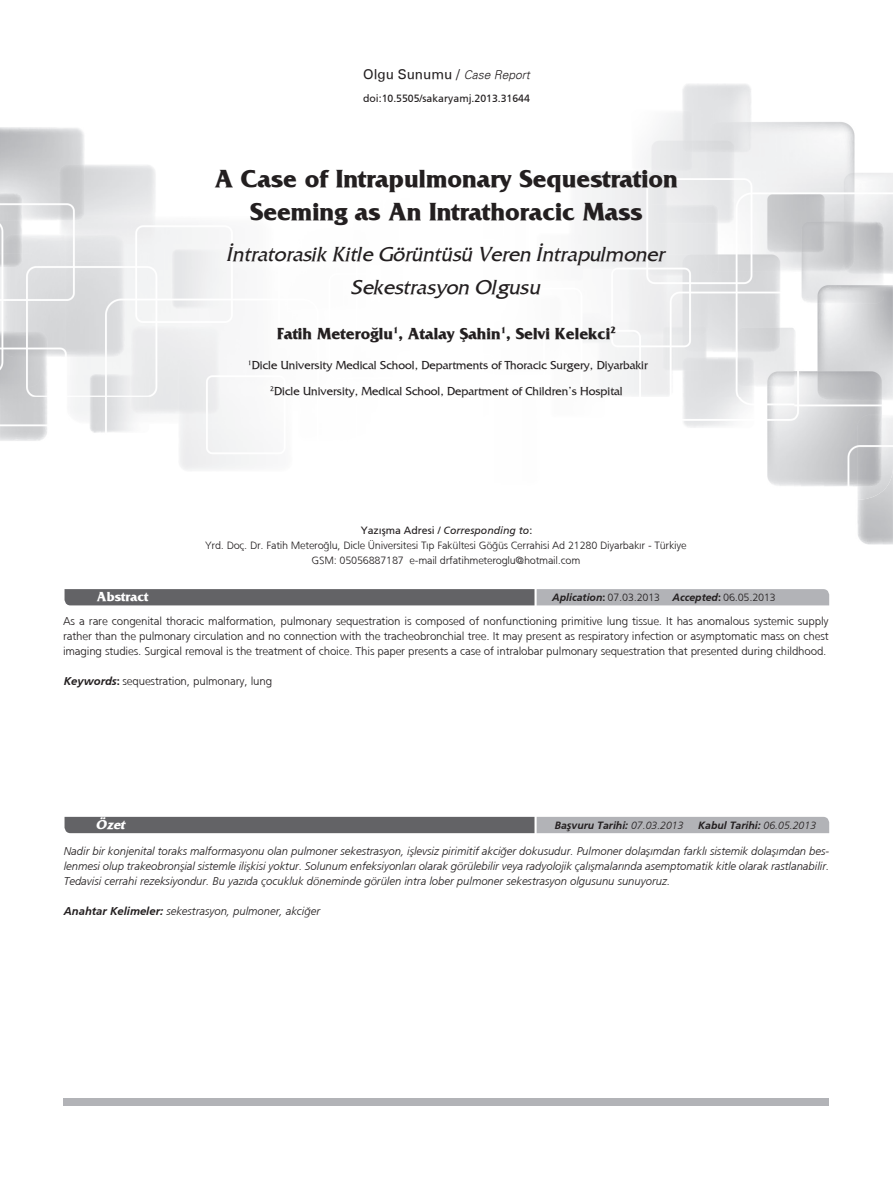
<style>
.page{position:relative;width:893px;height:1191px;background:#fff}
.page>*{position:absolute;margin:0;border:0;box-sizing:border-box;transform-origin:0 0}
.t1{font:700 25.5px/33px "Friz Quadrata";color:#231f20;text-align:center}
.t2{font:italic 21px/33px "Friz Quadrata";color:#231f20;text-align:center}
.t3{font:700 16.5px "Friz Quadrata";color:#231f20}
.t4{font:13.5px "Univers";color:#231f20}
.t5{font:700 13.5px "Friz Quadrata";color:#fff}
.t6{font:italic 700 13.5px "Friz Quadrata";color:#fff}
.t7{font:12px/25.5px "Friz Quadrata";color:#231f20;text-align:center}
.t8{font:italic 300 11.25px/15px "Frutiger";color:#231f20;text-align:justify}
.t9{font:300 11.25px/15px "Frutiger";color:#231f20;text-align:justify}
.t10{font:300 10.5px/15px "Frutiger";color:#231f20;text-align:center}
.t11{font:10.5px "Frutiger Roman";color:#231f20}
.t12{font:italic 700 10.5px "Frutiger";color:#231f20}
.s1{font-weight:300;font-style:italic;font-size:12px}
.s2{font-style:italic}
.s3{font-weight:700;font-style:italic}
.s4{font-weight:700}
.s5{font-weight:300}
</style>
<div class="page">
<img style="left:63px;top:500px;width:830px;height:606px">
<img style="left:0;top:84px;width:893px;height:416px">
<img style="left:446px;top:84px;width:1px;height:416px">
<svg style="left:65px;top:589px;width:764px;height:16px;background:#828286"></svg>
<div style="left:64px;top:1098px;width:765px;height:7px;background:#b2b3b7"></div>
<svg style="left:65px;top:817px;width:764px;height:16px;background:#818285"></svg>
<p class="t4" style="left:363px;top:65px;width:168px">Olgu Sunumu / <span class="s1">Case Report</span></p>
<p class="t11" style="left:363px;top:92px;width:168px">doi:10.5505/sakaryamj.2013.31644</p>
<h1 class="t1" style="left:215px;top:162px;width:465px">A Case of Intrapulmonary Sequestration<br>Seeming as An Intrathoracic Mass</h1>
<h2 class="t2" style="left:228px;top:237px;width:439px">İntratorasik Kitle Görüntüsü Veren İntrapulmoner<br>Sekestrasyon Olgusu</h2>
<h3 class="t3" style="left:277px;top:324px;width:340px">Fatih Meteroğlu<sup>1</sup>, Atalay Şahin<sup>1</sup>, Selvi Kelekci<sup>2</sup></h3>
<p class="t7" style="left:248px;top:352px;width:402px"><sup>1</sup>Dicle University Medical School, Departments of Thoracic Surgery, Diyarbakir<br><sup>2</sup>Dicle University, Medical School, Department of Children’s Hospital</p>
<p class="t5" style="left:97px;top:588px;width:53px">Abstract</p>
<p class="t11" style="left:361px;top:524px;width:173px">Yazışma Adresi / <span class="s2">Corresponding to</span>:</p>
<p class="t10" style="left:206px;top:538px;width:483px">Yrd. Doç. Dr. Fatih Meteroğlu, Dicle Üniversitesi Tıp Fakültesi Göğüs Cerrahisi Ad 21280 Diyarbakır - Türkiye<br>GSM: 05056887187 e-mail drfatihmeteroglu@hotmail.com</p>
<p class="t10" style="left:552px;top:589px;width:226px"><span class="s3">Aplication</span><span class="s4">:</span> 07.03.2013 <span class="s3">Accepted</span><span class="s4">:</span> 06.05.2013</p>
<p class="t9" style="left:64px;top:614px;width:767px">As a rare congenital thoracic malformation, pulmonary sequestration is composed of nonfunctioning primitive lung tissue. It has anomalous systemic supply rather than the pulmonary circulation and no connection with the tracheobronchial tree. It may present as respiratory infection or asymptomatic mass on chest imaging studies. Surgical removal is the treatment of choice. This paper presents a case of intralobar pulmonary sequestration that presented during childhood.</p>
<p class="t9" style="left:64px;top:674px;width:210px"><span class="s3">Keywords</span><span class="s4">:</span> sequestration, pulmonary, lung</p>
<p class="t6" style="left:97px;top:817px;width:30px">Özet</p>
<p class="t12" style="left:555px;top:818px;width:130px">Başvuru Tarihi: <span class="s5">07.03.2013</span></p>
<p class="t12" style="left:698px;top:818px;width:119px">Kabul Tarihi: <span class="s5">06.05.2013</span></p>
<p class="t8" style="left:64px;top:843px;width:767px">Nadir bir konjenital toraks malformasyonu olan pulmoner sekestrasyon, işlevsiz pirimitif akciğer dokusudur. Pulmoner dolaşımdan farklı sistemik dolaşımdan bes&shy;lenmesi olup trakeobronşial sistemle ilişkisi yoktur. Solunum enfeksiyonları olarak görülebilir veya radyolojik çalışmalarında asemptomatik kitle olarak rastlanabilir.<br>Tedavisi cerrahi rezeksiyondur. Bu yazıda çocukluk döneminde görülen intra lober pulmoner sekestrasyon olgusunu sunuyoruz.</p>
<p class="t8" style="left:64px;top:903px;width:258px"><span class="s4">Anahtar Kelimeler:</span> sekestrasyon, pulmoner, akciğer</p>
</div>
